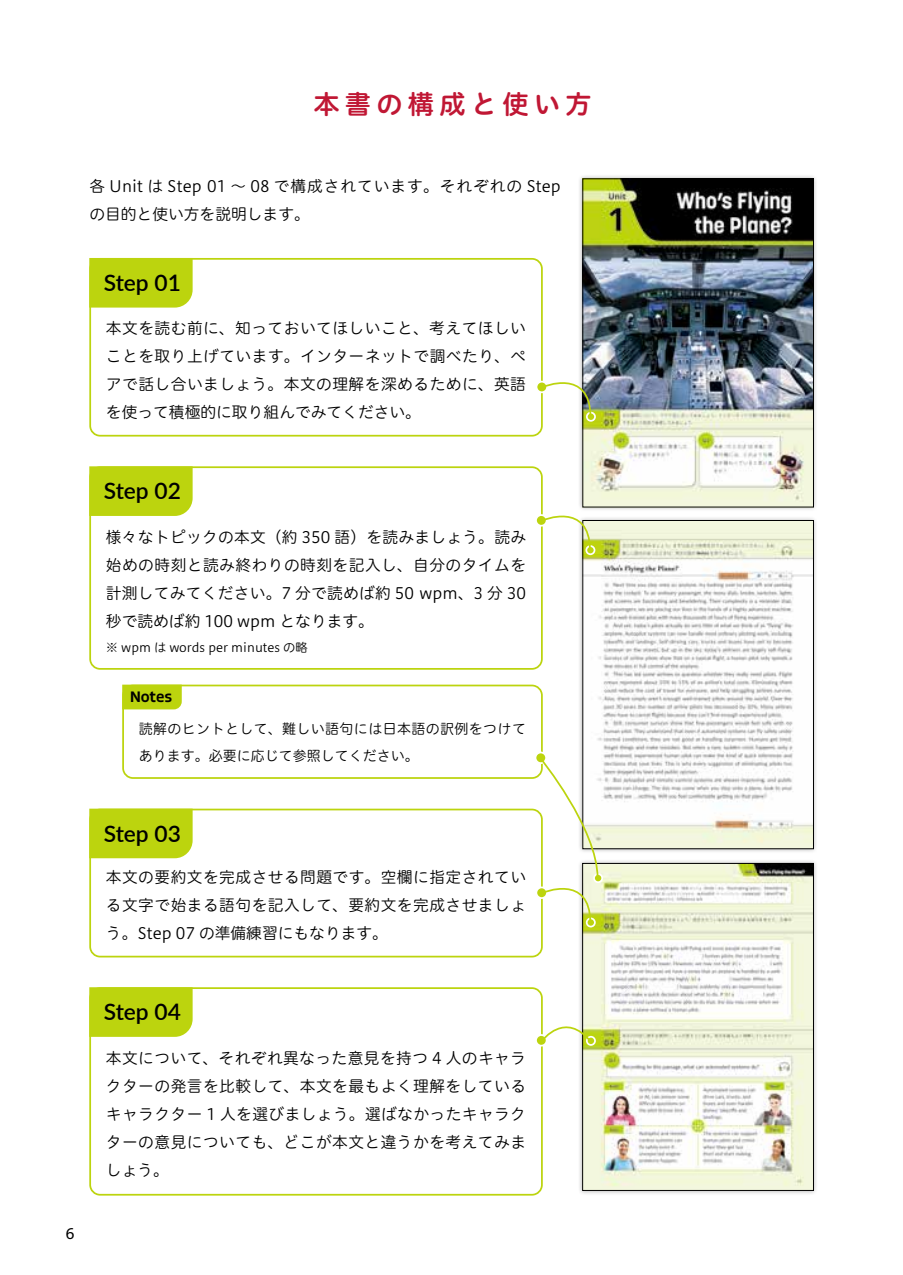
<style>
.page{position:relative;width:903px;height:1275px;background:#fff}
.page>*{position:absolute;margin:0;border:0;box-sizing:border-box;transform-origin:0 0}
.t1{font:26.25px "Hiragino UD Sans R Std N W6";letter-spacing:.2em;color:#c01734}
.t2{font:600 22.75px "Lato";color:#000}
.t3{font:600 16.1px "Rolphie";color:#000}
.t4{font:15.75px/28px "Hiragino UD Sans R Std N W3";letter-spacing:.025em;color:#000;text-align:justify}
.t5{font:15.75px/28px "Hiragino UD Sans R Std N W3";color:#000}
.t6{font:500 15.75px "Allotrope";color:#000}
.t7{font:14px/26.2px "Hiragino UD Sans R Std N W3";letter-spacing:.025em;color:#000}
.t8{font:12.25px "Hiragino UD Sans R Std N W3";color:#000}
</style>
<div class="page">
<div style="left:578px;top:174px;width:240px;height:338px;background:#000;opacity:.3"></div>
<img style="left:584px;top:181px;width:228px;height:324px">
<div style="left:582px;top:179px;width:232px;height:328px;border:1px solid #000"></div>
<div style="left:578px;top:515px;width:240px;height:339px;background:#000;opacity:.3"></div>
<img style="left:584px;top:522px;width:228px;height:325px">
<div style="left:582px;top:520px;width:232px;height:329px;border:1px solid #000"></div>
<div style="left:578px;top:858px;width:240px;height:337px;background:#000;opacity:.3"></div>
<img style="left:584px;top:865px;width:228px;height:324px">
<div style="left:582px;top:863px;width:232px;height:328px;border:1px solid #000"></div>
<div style="left:89px;top:258px;width:454px;height:179px;border:2px solid #bcd40e;border-radius:10px"></div>
<div style="left:89px;top:466px;width:454px;height:204px;border:2px solid #bcd40e;border-radius:10px"></div>
<div style="left:122px;top:685px;width:421px;height:94px;border:2px solid #bcd40e;border-radius:10px"></div>
<div style="left:89px;top:809px;width:454px;height:148px;border:2px solid #bcd40e;border-radius:10px"></div>
<div style="left:89px;top:987px;width:454px;height:209px;border:2px solid #bcd40e;border-radius:10px"></div>
<div style="left:89px;top:258px;width:104px;height:50px;background:#bcd40e"></div>
<div style="left:89px;top:466px;width:104px;height:50px;background:#bcd40e"></div>
<svg style="left:122px;top:685px;width:60px;height:24px"></svg>
<div style="left:89px;top:809px;width:104px;height:49px;background:#bcd40e"></div>
<div style="left:89px;top:987px;width:104px;height:50px;background:#bcd40e"></div>
<div style="left:587px;top:413px;width:8px;height:8px;background:#bcd40e;border-radius:50%"></div>
<div style="left:586px;top:412px;width:10px;height:10px;border:2px solid #fff;border-radius:50%"></div>
<div style="left:536px;top:382px;width:11px;height:10px;background:#bcd40e;border-radius:50%"></div>
<div style="left:536px;top:381px;width:12px;height:12px;border:2px solid #fff;border-radius:50%"></div>
<svg style="left:541px;top:367px;width:51px;height:51px"></svg>
<div style="left:585px;top:545px;width:10px;height:10px;border:2px solid #fff;border-radius:50%"></div>
<div style="left:536px;top:515px;width:11px;height:11px;background:#bcd40e;border-radius:50%"></div>
<div style="left:535px;top:514px;width:12px;height:13px;border:2px solid #fff;border-radius:50%"></div>
<svg style="left:540px;top:501px;width:52px;height:51px"></svg>
<div style="left:586px;top:1036px;width:10px;height:10px;border:2px solid #fff;border-radius:50%"></div>
<div style="left:536px;top:1035px;width:11px;height:11px;background:#bcd40e;border-radius:50%"></div>
<div style="left:535px;top:1034px;width:12px;height:12px;border:2px solid #fff;border-radius:50%"></div>
<svg style="left:540px;top:1010px;width:53px;height:34px"></svg>
<div style="left:586px;top:917px;width:10px;height:10px;border:2px solid #fff;border-radius:50%"></div>
<div style="left:535px;top:886px;width:13px;height:13px;border:2px solid #fff;border-radius:50%"></div>
<div style="left:594px;top:874px;width:8px;height:8px;background:#bcd40e;border-radius:50%"></div>
<div style="left:593px;top:873px;width:10px;height:10px;border:2px solid #fff;border-radius:50%"></div>
<div style="left:535px;top:752px;width:11px;height:11px;background:#bcd40e;border-radius:50%"></div>
<div style="left:535px;top:752px;width:12px;height:12px;border:2px solid #fff;border-radius:50%"></div>
<svg style="left:538px;top:756px;width:61px;height:168px"></svg>
<h1 class="t1" style="left:313px;top:84px;width:280px">本書の構成と使い方</h1>
<p class="t5" style="left:89px;top:172px;width:473px">各 Unit は Step 01 〜 08 で構成されています。それぞれの Stepの目的と使い方を説明します。</p>
<h2 class="t2" style="left:104px;top:266px;width:79px">Step 01</h2>
<p class="t4" style="left:106px;top:313px;width:422px">本文を読む前に、知っておいてほしいこと、考えてほしいことを取り上げています。インターネットで調べたり、ペアで話し合いましょう。本文の理解を深めるために、英語を使って積極的に取り組んでみてください。</p>
<h2 class="t2" style="left:104px;top:474px;width:79px">Step 02</h2>
<p class="t4" style="left:106px;top:522px;width:422px">様々なトピックの本文（約 350 語）を読みましょう。読み始めの時刻と読み終わりの時刻を記入し、自分のタイムを計測してみてください。7 分で読めば約 50 wpm、3 分 30秒で読めば約 100 wpm となります。</p>
<p class="t8" style="left:106px;top:638px;width:203px">※ wpm は words per minutes の略</p>
<p class="t6" style="left:130px;top:686px;width:44px">Notes</p>
<p class="t7" style="left:139px;top:715px;width:389px">読解のヒントとして、難しい語句には日本語の訳例をつけてあります。必要に応じて参照してください。</p>
<p class="t3" style="left:66px;top:1224px;width:10px">6</p>
<h2 class="t2" style="left:104px;top:817px;width:79px">Step 03</h2>
<p class="t4" style="left:106px;top:862px;width:422px">本文の要約文を完成させる問題です。空欄に指定されている文字で始まる語句を記入して、要約文を完成させましょう。Step 07 の準備練習にもなります。</p>
<h2 class="t2" style="left:104px;top:995px;width:79px">Step 04</h2>
<p class="t4" style="left:106px;top:1043px;width:422px">本文について、それぞれ異なった意見を持つ 4 人のキャラクターの発言を比較して、本文を最もよく理解をしているキャラクター 1 人を選びましょう。選ばなかったキャラクターの意見についても、どこが本文と違うかを考えてみましょう。</p>
</div>
